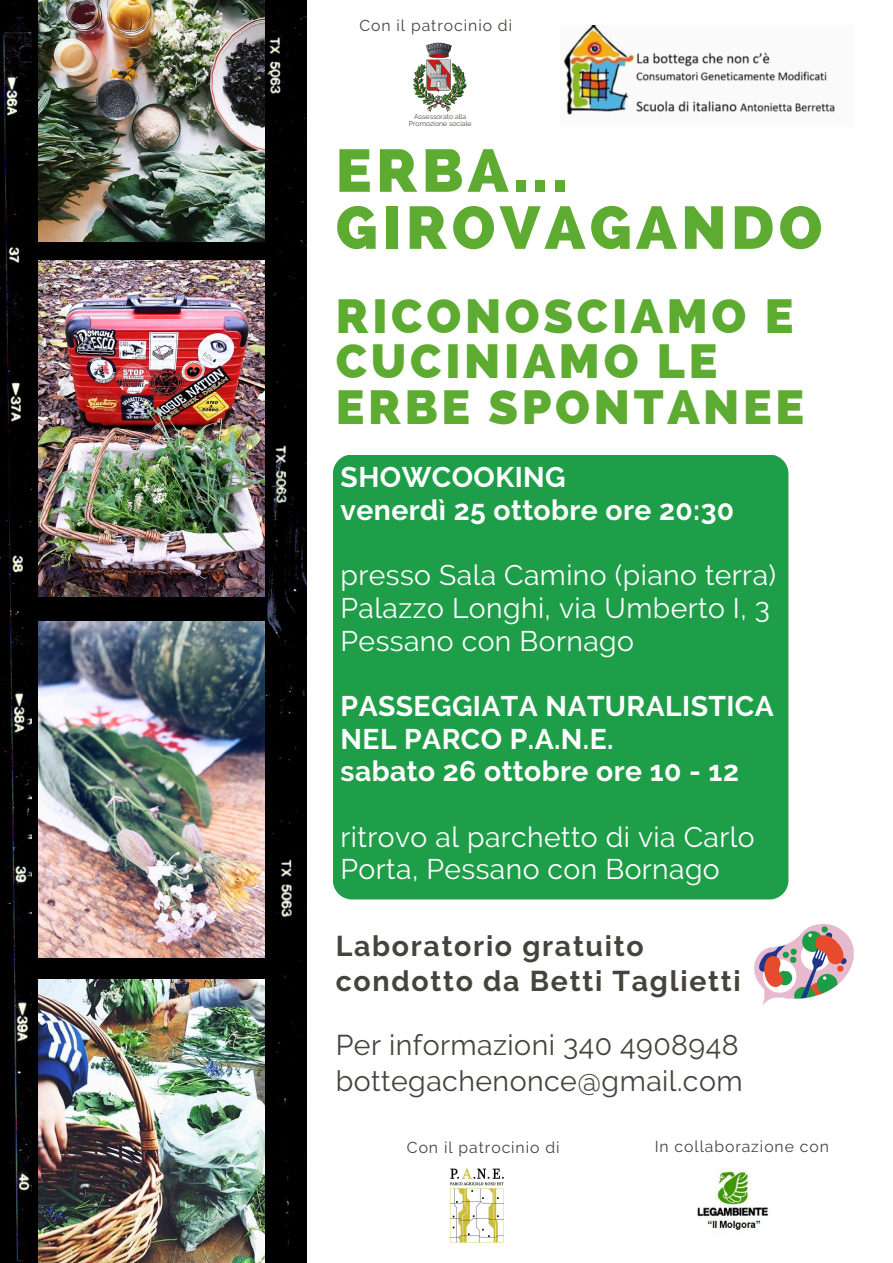
<style>
.page{position:relative;width:893px;height:1263px;background:#fff}
.page>*{position:absolute;margin:0;border:0;box-sizing:border-box;transform-origin:0 0}
.t1{font:800 60px/57px "Raleway";letter-spacing:.075em;color:#5dab31}
.t2{font:800 48px/45.8px "Raleway";letter-spacing:.075em;color:#5dab31}
.t3{font:28.5px/36.4px "Raleway";letter-spacing:.015em;color:#44443c}
.t4{font:700 28.5px/35px "Raleway";letter-spacing:.06em;color:#44443c}
.t5{font:28.28px/32.7px "Raleway";letter-spacing:.015em;color:#fff}
.t6{font:700 28.28px/32.7px "Raleway";letter-spacing:.015em;color:#fff}
.t7{font:15.75px "Raleway";letter-spacing:.06em;color:#44443c}
.t8{font:6.9px/6.8px "Raleway";color:#44443c;text-align:center}
</style>
<div class="page">
<img style="left:0;top:0;width:306px;height:1263px">
<img style="left:39px;top:260px;width:225px;height:336px">
<img style="left:39px;top:621px;width:225px;height:336px">
<img style="left:39px;top:980px;width:225px;height:283px">
<img style="left:39px;top:0;width:225px;height:241px">
<img style="left:697px;top:1170px;width:72px;height:64px">
<img style="left:754px;top:923px;width:100px;height:83px">
<img style="left:563px;top:25px;width:272px;height:90px">
<img style="left:450px;top:1169px;width:54px;height:73px">
<img style="left:413px;top:42px;width:54px;height:70px">
<div style="left:333px;top:454px;width:455px;height:445px;background:#1f9e49;border-radius:19px"></div>
<p class="t7" style="left:359px;top:16px;width:154px">Con il patrocinio di</p>
<p class="t8" style="left:409px;top:114px;width:64px">Assessorato alla<br>Promozione sociale</p>
<h3 class="t1" style="left:336px;top:142px;width:488px">ERBA...<br>GIROVAGANDO</h3>
<h4 class="t2" style="left:336px;top:293px;width:470px">RICONOSCIAMO E<br>CUCINIAMO LE<br>ERBE SPONTANEE</h4>
<h3 class="t6" style="left:340px;top:461px;width:395px">SHOWCOOKING<br>venerdì 25 ottobre ore 20:30</h3>
<h4 class="t5" style="left:340px;top:559px;width:437px">presso Sala Camino (piano terra)<br>Palazzo Longhi, via Umberto I, 3<br>Pessano con Bornago</h4>
<p class="t6" style="left:340px;top:690px;width:435px">PASSEGGIATA NATURALISTICA<br>NEL PARCO P.A.N.E.<br>sabato 26 ottobre ore 10 - 12</p>
<h3 class="t5" style="left:340px;top:820px;width:415px">ritrovo al parchetto di via Carlo<br>Porta, Pessano con Bornago</h3>
<h4 class="t4" style="left:336px;top:928px;width:406px">Laboratorio gratuito condotto da Betti Taglietti</h4>
<p class="t3" style="left:336px;top:1026px;width:408px">Per informazioni 340 4908948 bottegachenonce@gmail.com</p>
<p class="t7" style="left:407px;top:1138px;width:154px">Con il patrocinio di</p>
<h2 class="t7" style="left:654px;top:1137px;width:176px">In collaborazione con</h2>
</div>
